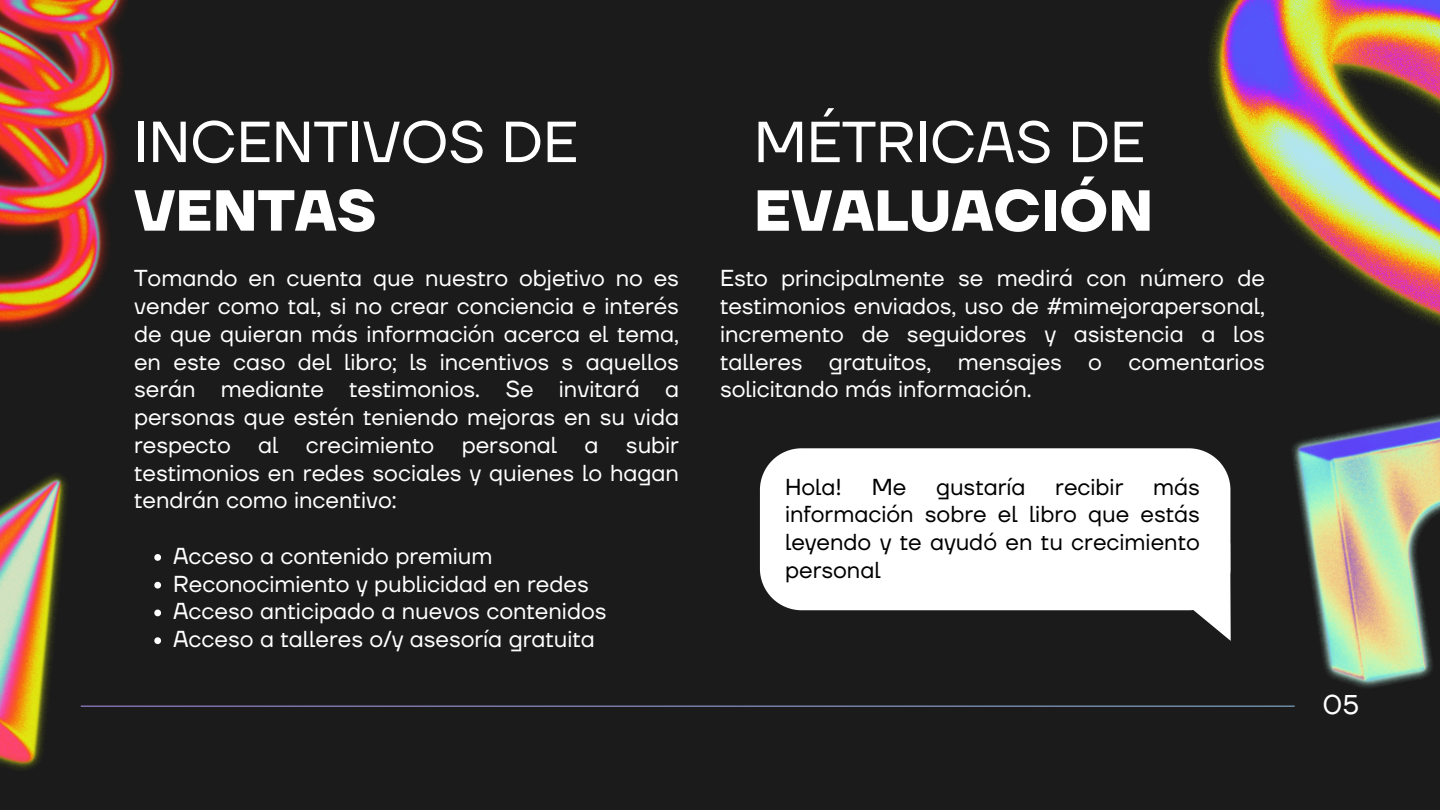
<style>
.page{position:relative;width:1440px;height:810px;background:#1b1b1b}
.page>*{position:absolute;margin:0;border:0;box-sizing:border-box;transform-origin:0 0}
.t1{font:57.8px "TT Firs Neue";color:#fff}
.t2{font:700 57.8px "TT Firs Neue";color:#fff}
.t3{font:27px "TT Firs Neue";color:#fff}
.t4{font:23px/27.8px "TT Firs Neue";color:#fff;text-align:justify}
.t5{font:23px/27.8px "TT Firs Neue";color:#000;text-align:justify}
</style>
<div class="page">
<hr style="left:81px;top:706px;width:1214px;height:1px;background:#fff">
<img style="left:1252px;top:414px;width:188px;height:293px">
<img style="left:0;top:0;width:128px;height:331px">
<img style="left:1209px;top:0;width:231px;height:326px">
<img style="left:0;top:474px;width:196px;height:296px">
<div style="left:760px;top:448px;width:470px;height:162px;background:#fff"></div>
<svg style="left:1119px;top:543px;width:112px;height:98px"></svg>
<svg style="left:154px;top:554px;width:7px;height:7px"></svg>
<svg style="left:154px;top:582px;width:7px;height:7px"></svg>
<svg style="left:154px;top:610px;width:7px;height:6px"></svg>
<svg style="left:154px;top:637px;width:7px;height:7px"></svg>
<p class="t1" style="left:134px;top:107px;width:446px">INCENTIVOS DE</p>
<h1 class="t2" style="left:134px;top:176px;width:244px">VENTAS</h1>
<p class="t4" style="left:134px;top:265px;width:546px">Tomando en cuenta que nuestro objetivo no es vender como tal, si no crear conciencia e interés de que quieran más información acerca el tema, en este caso del libro; ls incentivos s aquellos serán mediante testimonios. Se invitará a personas que estén teniendo mejoras en su vida respecto al crecimiento personal a subir testimonios en redes sociales y quienes lo hagan tendrán como incentivo:</p>
<p class="t4" style="left:173px;top:543px;width:321px">Acceso a contenido premium</p>
<p class="t4" style="left:173px;top:571px;width:417px">Reconocimiento y publicidad en redes</p>
<p class="t4" style="left:173px;top:598px;width:435px">Acceso anticipado a nuevos contenidos</p>
<p class="t4" style="left:173px;top:626px;width:423px">Acceso a talleres o/y asesoría gratuita</p>
<p class="t1" style="left:754px;top:107px;width:393px">MÉTRICAS DE</p>
<p class="t2" style="left:754px;top:176px;width:401px">EVALUACIÓN</p>
<p class="t4" style="left:720px;top:265px;width:546px">Esto principalmente se medirá con número de testimonios enviados, uso de #mimejorapersonal, incremento de seguidores y asistencia a los talleres gratuitos, mensajes o comentarios solicitando más información.</p>
<p class="t5" style="left:785px;top:474px;width:416px;text-indent:368px">más información sobre el libro que estás leyendo y te ayudó en tu crecimiento personal</p>
<p class="t5" style="left:785px;top:474px;width:58px">Hola!</p>
<p class="t5" style="left:872px;top:474px;width:36px">Me</p>
<p class="t5" style="left:936px;top:474px;width:91px">gustaría</p>
<p class="t5" style="left:1055px;top:474px;width:70px">recibir</p>
<p class="t3" style="left:1322px;top:688px;width:38px">05</p>
</div>
